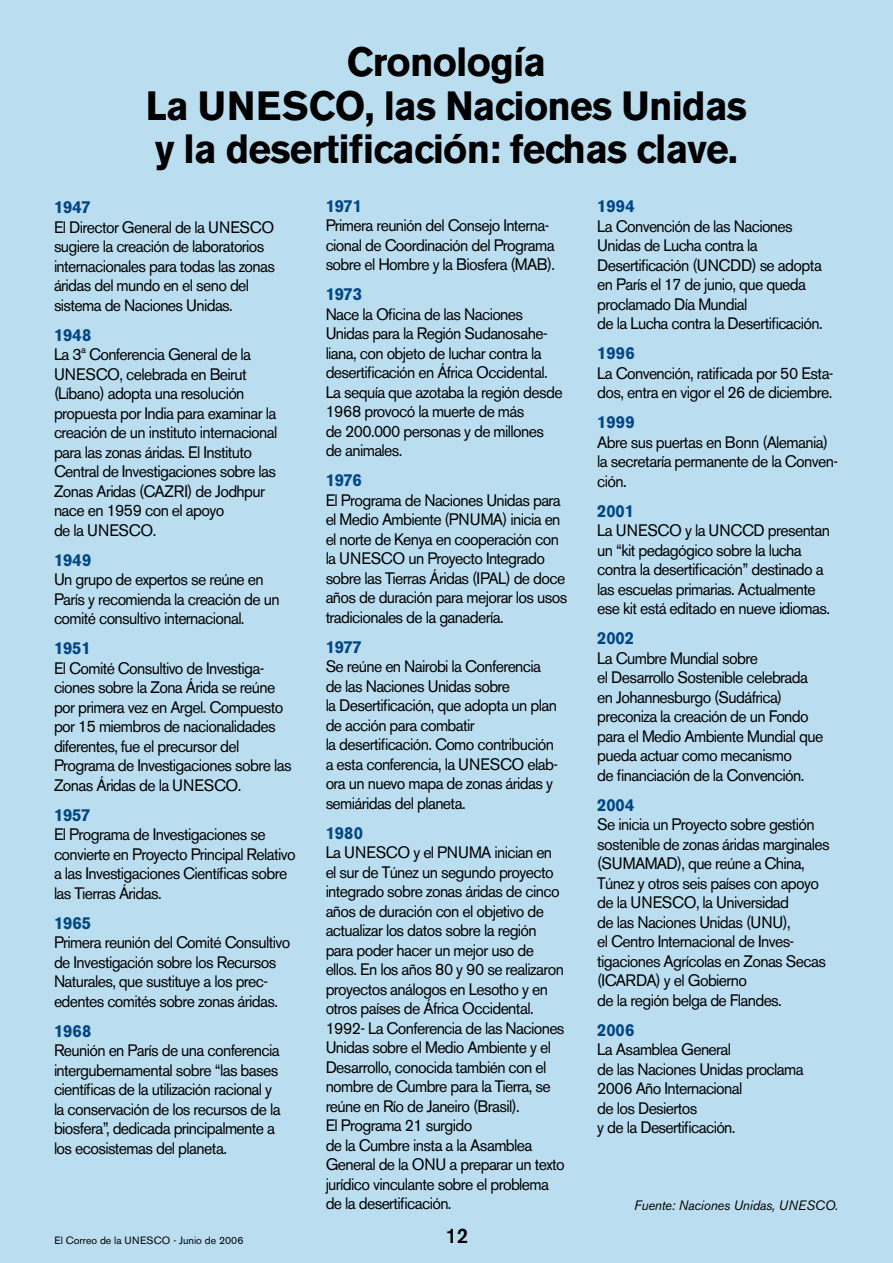
<style>
.page{position:relative;width:893px;height:1263px;background:#baddef}
.page>*{position:absolute;margin:0;border:0;box-sizing:border-box;transform-origin:0 0}
.t1{font:700 40.5px/43.5px "Akzidenz Grotesk BE";letter-spacing:-.02em;color:#000;text-align:right;scale:.96 1}
.t2{font:500 21px "Akzidenz Grotesk BE";color:#000;scale:.96 1}
.t3{font:700 17.25px "Akzidenz Grotesk BE";letter-spacing:-.01em;color:#004683;scale:.96 1}
.t4{font:16.5px/19.5px "Akzidenz Grotesk BE";letter-spacing:-.04em;color:#000;scale:.96 1}
.t5{font:italic 13.5px "Akzidenz Grotesk BE";letter-spacing:-.01em;color:#000;scale:.96 1}
.t6{font:10.5px "Akzidenz Grotesk BE";color:#000}
</style>
<div class="page">
<h1 class="t1" style="left:347px;top:41px;width:209px">Cronología</h1>
<h1 class="t1" style="left:146px;top:84px;width:114px">La UNESCO</h1>
<h1 class="t1" style="left:155px;top:84px;width:618px">, las Naciones Unidas<br>y la desertificación: fechas clave.</h1>
<p class="t3" style="left:54px;top:197px;width:40px">1947</p>
<p class="t4" style="left:54px;top:217px;width:232px">El Director General de la UNESCO sugiere la creación de laboratorios internacionales para todas las zonas áridas del mundo en el seno del sistema de Naciones Unidas.</p>
<p class="t3" style="left:54px;top:325px;width:40px">1948</p>
<p class="t4" style="left:54px;top:345px;width:234px">La 3ª Conferencia General de la<br>UNESCO, celebrada en Beirut (Líbano) adopta una resolución propuesta por India para examinar la creación de un instituto internacional para las zonas áridas. El Instituto<br>Central de Investigaciones sobre las<br>Zonas Aridas (CAZRI) de Jodhpur nace en 1959 con el apoyo<br>de la UNESCO.</p>
<p class="t3" style="left:54px;top:550px;width:40px">1949</p>
<p class="t4" style="left:54px;top:570px;width:237px">Un grupo de expertos se reúne en<br>París y recomienda la creación de un comité consultivo internacional.</p>
<p class="t3" style="left:54px;top:638px;width:40px">1951</p>
<p class="t4" style="left:54px;top:658px;width:249px">El Comité Consultivo de Investiga&shy;ciones sobre la Zona Árida se reúne por primera vez en Argel. Compuesto por 15 miembros de nacionalidades diferentes, fue el precursor del Programa de Investigaciones sobre las Zonas Áridas de la UNESCO.</p>
<p class="t3" style="left:54px;top:805px;width:39px">1957</p>
<p class="t4" style="left:54px;top:825px;width:253px">El Programa de Investigaciones se convierte en Proyecto Principal Relativo a las Investigaciones Científicas sobre las Tierras Áridas.</p>
<p class="t3" style="left:54px;top:913px;width:40px">1965</p>
<p class="t4" style="left:54px;top:933px;width:248px">Primera reunión del Comité Consultivo de Investigación sobre los Recursos Naturales, que sustituye a los prec&shy;edentes comités sobre zonas áridas.</p>
<p class="t3" style="left:54px;top:1021px;width:40px">1968</p>
<p class="t4" style="left:54px;top:1041px;width:238px">Reunión en París de una conferencia intergubernamental sobre “las bases científicas de la utilización racional y la conservación de los recursos de la biosfera”, dedicada principalmente a los ecosistemas del planeta.</p>
<p class="t6" style="left:55px;top:1234px;width:191px">El Correo de la UNESCO - Junio de 2006</p>
<p class="t3" style="left:326px;top:196px;width:39px">1971</p>
<p class="t4" style="left:326px;top:216px;width:240px">Primera reunión del Consejo Interna&shy;cional de Coordinación del Programa sobre el Hombre y la Biosfera (MAB).</p>
<p class="t3" style="left:326px;top:284px;width:39px">1973</p>
<p class="t4" style="left:326px;top:304px;width:248px">Nace la Oficina de las Naciones<br>Unidas para la Región Sudanosahe&shy;liana, con objeto de luchar contra la desertificación en África Occidental.<br>La sequía que azotaba la región desde<br>1968 provocó la muerte de más<br>de 200.000 personas y de millones de animales.</p>
<p class="t3" style="left:326px;top:470px;width:39px">1976</p>
<p class="t4" style="left:326px;top:490px;width:253px">El Programa de Naciones Unidas para el Medio Ambiente (PNUMA) inicia en el norte de Kenya en cooperación con la UNESCO un Proyecto Integrado sobre las Tierras Áridas (IPAL) de doce años de duración para mejorar los usos tradicionales de la ganadería.</p>
<p class="t3" style="left:326px;top:637px;width:39px">1977</p>
<p class="t4" style="left:326px;top:657px;width:243px">Se reúne en Nairobi la Conferencia de las Naciones Unidas sobre<br>la Desertificación, que adopta un plan de acción para combatir<br>la desertificación. Como contribución a esta conferencia, la UNESCO elab&shy;ora un nuevo mapa de zonas áridas y semiáridas del planeta.</p>
<p class="t3" style="left:326px;top:823px;width:40px">1980</p>
<p class="t4" style="left:326px;top:843px;width:250px">La UNESCO y el PNUMA inician en el sur de Túnez un segundo proyecto integrado sobre zonas áridas de cinco años de duración con el objetivo de actualizar los datos sobre la región para poder hacer un mejor uso de ellos. En los años 80 y 90 se realizaron proyectos análogos en Lesotho y en otros países de África Occidental.<br>1992- La Conferencia de las Naciones Unidas sobre el Medio Ambiente y el Desarrollo, conocida también con el nombre de Cumbre para la Tierra, se reúne en Río de Janeiro (Brasil).<br>El Programa 21 surgido<br>de la Cumbre insta a la Asamblea General de la ONU a preparar un texto jurídico vinculante sobre el problema de la desertificación.</p>
<p class="t2" style="left:446px;top:1223px;width:25px">12</p>
<p class="t3" style="left:597px;top:196px;width:40px">1994</p>
<p class="t4" style="left:597px;top:216px;width:236px">La Convención de las Naciones<br>Unidas de Lucha contra la<br>Desertificación (UNCDD) se adopta en París el 17 de junio, que queda proclamado Día Mundial<br>de la Lucha contra la Desertificación.</p>
<p class="t3" style="left:597px;top:343px;width:40px">1996</p>
<p class="t4" style="left:597px;top:363px;width:248px">La Convención, ratificada por 50 Esta&shy;dos, entra en vigor el 26 de diciembre.</p>
<p class="t3" style="left:597px;top:412px;width:40px">1999</p>
<p class="t4" style="left:597px;top:432px;width:252px">Abre sus puertas en Bonn (Alemania) la secretaría permanente de la Conven&shy;ción.</p>
<p class="t3" style="left:597px;top:501px;width:40px">2001</p>
<p class="t4" style="left:597px;top:521px;width:244px">La UNESCO y la UNCCD presentan un “kit pedagógico sobre la lucha contra la desertificación” destinado a las escuelas primarias. Actualmente ese kit está editado en nueve idiomas.</p>
<p class="t3" style="left:597px;top:628px;width:40px">2002</p>
<p class="t4" style="left:597px;top:648px;width:237px">La Cumbre Mundial sobre<br>el Desarrollo Sostenible celebrada en Johannesburgo (Sudáfrica) preconiza la creación de un Fondo para el Medio Ambiente Mundial que pueda actuar como mecanismo<br>de financiación de la Convención.</p>
<p class="t3" style="left:597px;top:795px;width:40px">2004</p>
<p class="t4" style="left:597px;top:815px;width:243px">Se inicia un Proyecto sobre gestión sostenible de zonas áridas marginales (SUMAMAD), que reúne a China,<br>Túnez y otros seis países con apoyo de la UNESCO, la Universidad<br>de las Naciones Unidas (UNU),<br>el Centro Internacional de Inves&shy;tigaciones Agrícolas en Zonas Secas (ICARDA) y el Gobierno<br>de la región belga de Flandes.</p>
<p class="t3" style="left:597px;top:1020px;width:40px">2006</p>
<p class="t4" style="left:597px;top:1040px;width:216px">La Asamblea General<br>de las Naciones Unidas proclama<br>2006 Año Internacional<br>de los Desiertos<br>y de la Desertificación.</p>
<p class="t5" style="left:634px;top:1197px;width:214px">Fuente: Naciones Unidas, UNESCO.</p>
</div>
